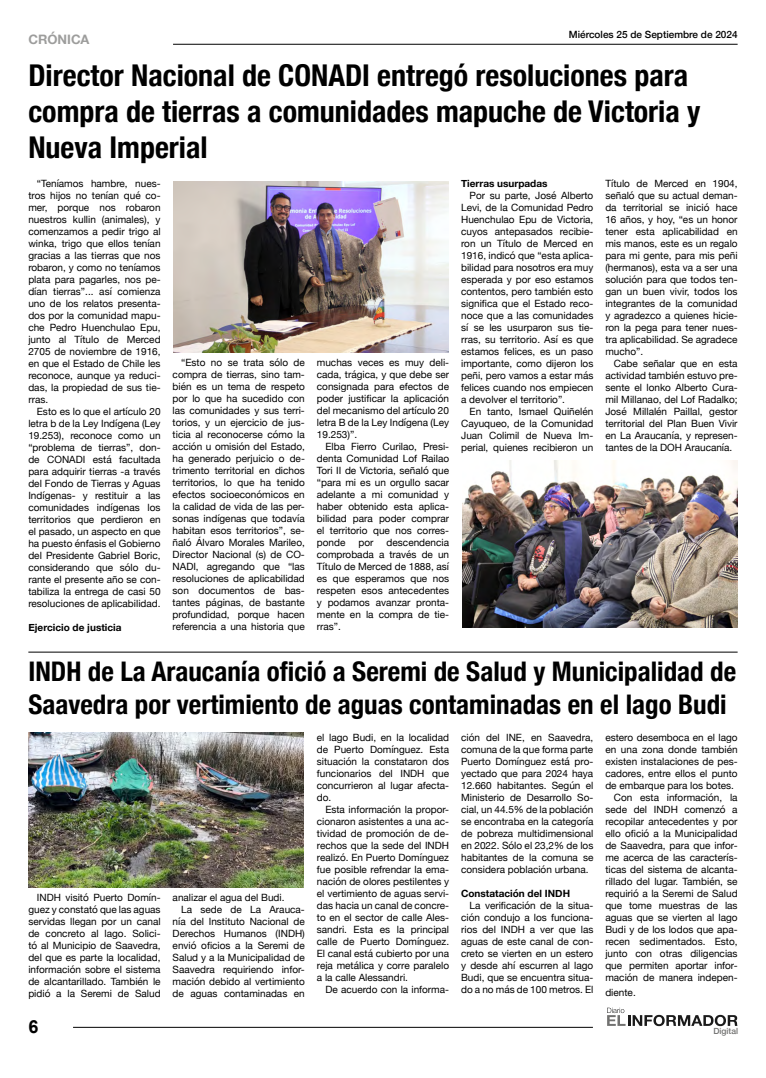
<style>
.page{position:relative;width:766px;height:1078px;background:#fff}
.page>*{position:absolute;margin:0;border:0;box-sizing:border-box;transform-origin:0 0}
.t1{font:700 condensed 30px/36px "Helvetica Neue";color:#000}
.t2{font:700 condensed 27px/32.4px "Helvetica Neue";color:#000}
.t3{font:700 18px "Arial";color:#000}
.t4{font:700 13px "Helvetica Neue";color:#9d9d9c}
.t5{font:10px/12px "Helvetica Neue";color:#000;text-align:justify}
.t6{font:700 10px "Helvetica Neue";color:#000}
.t7{font:500 10px "Helvetica Neue";color:#000}
.t8{font:500 8.5px "Helvetica Neue";color:#717170}
</style>
<div class="page">
<hr style="left:173px;top:44px;width:564px;height:1px;background:#000">
<hr style="left:73px;top:1026px;width:519px;height:1px;background:#000">
<svg style="left:607px;top:1007px;width:130px;height:18px"></svg>
<hr style="left:28px;top:651px;width:709px;height:1px;background:#000">
<img style="left:173px;top:181px;width:275px;height:171px">
<img style="left:462px;top:461px;width:275px;height:166px">
<img style="left:28px;top:732px;width:275px;height:155px">
<p class="t7" style="left:568px;top:27px;width:170px">Miércoles 25 de Septiembre de 2024</p>
<h3 class="t4" style="left:28px;top:29px;width:63px">CRÓNICA</h3>
<h1 class="t1" style="left:28px;top:55px;width:673px">Director Nacional de CONADI entregó resoluciones para compra de tierras a comunidades mapuche de Victoria y<br>Nueva Imperial</h1>
<p class="t5" style="left:28px;top:178px;width:134px;text-indent:8px">“Teníamos hambre, nues&shy;tros hijos no tenían qué co&shy;mer, porque nos robaron nuestros kullin (animales), y comenzamos a pedir trigo al winka, trigo que ellos tenían gracias a las tierras que nos robaron, y como no teníamos plata para pagarles, nos pe&shy;dían tierras”... así comienza uno de los relatos presenta&shy;dos por la comunidad mapu&shy;che Pedro Huenchulao Epu, junto al Título de Merced 2705 de noviembre de 1916, en que el Estado de Chile les reconoce, aunque ya reduci&shy;das, la propiedad de sus tie&shy;rras.</p>
<p class="t5" style="left:28px;top:406px;width:134px;text-indent:8px">Esto es lo que el artículo 20 letra b de la Ley Indígena (Ley 19.253), reconoce como un “problema de tierras”, don&shy;de CONADI está facultada para adquirir tierras -a través del Fondo de Tierras y Aguas Indígenas- y restituir a las comunidades indígenas los territorios que perdieron en el pasado, un aspecto en que ha puesto énfasis el Gobierno del Presidente Gabriel Boric, considerando que sólo du&shy;rante el presente año se con&shy;tabiliza la entrega de casi 50 resoluciones de aplicabilidad.</p>
<p class="t6" style="left:28px;top:619px;width:95px">Ejercicio de justicia</p>
<p class="t5" style="left:172px;top:357px;width:134px;text-indent:9px">“Esto no se trata sólo de compra de tierras, sino tam&shy;bién es un tema de respeto por lo que ha sucedido con las comunidades y sus terri&shy;torios, y un ejercicio de jus&shy;ticia al reconocerse cómo la acción u omisión del Estado, ha generado perjuicio o de&shy;trimento territorial en dichos territorios, lo que ha tenido efectos socioeconómicos en la calidad de vida de las per&shy;sonas indígenas que todavía habitan esos territorios”, se&shy;ñaló Álvaro Morales Marileo, Director Nacional (s) de CO-NADI, agregando que “las resoluciones de aplicabilidad son documentos de bas&shy;tantes páginas, de bastante profundidad, porque hacen referencia a una historia que</p>
<p class="t5" style="left:317px;top:357px;width:134px">muchas veces es muy deli&shy;cada, trágica, y que debe ser consignada para efectos de poder justificar la aplicación del mecanismo del artículo 20 letra B de la Ley Indígena (Ley 19.253)”.</p>
<p class="t5" style="left:317px;top:441px;width:134px;text-indent:8px">Elba Fierro Curilao, Presi&shy;denta Comunidad Lof Railao Tori II de Victoria, señaló que “para mi es un orgullo sacar adelante a mi comunidad y haber obtenido esta aplica&shy;bilidad para poder comprar el territorio que nos corres&shy;ponde</p>
<p class="t5" style="left:317px;top:537px;width:134px;text-indent:70px">descendencia comprobada a través de un Título de Merced de 1888, así es que esperamos que nos respeten esos antecedentes y podamos avanzar pronta&shy;mente en la compra de tie&shy;rras”.</p>
<p class="t5" style="left:358px;top:537px;width:16px">por</p>
<p class="t6" style="left:461px;top:176px;width:88px">Tierras usurpadas</p>
<p class="t5" style="left:461px;top:190px;width:134px;text-indent:8px">Por su parte, José Alberto Levi, de la Comunidad Pedro Huenchulao Epu de Victoria, cuyos antepasados recibie&shy;ron un Título de Merced en 1916, indicó que “esta aplica&shy;bilidad para nosotros era muy esperada y por eso estamos contentos, pero también esto significa que el Estado reco&shy;noce que a las comunidades sí se les usurparon sus tie&shy;rras, su territorio. Así es que estamos felices, es un paso importante, como dijeron los peñi, pero vamos a estar más felices cuando nos empiecen a devolver el territorio”.</p>
<p class="t5" style="left:461px;top:406px;width:134px;text-indent:8px">En tanto, Ismael Quiñelén Cayuqueo, de la Comunidad Juan Colimil de Nueva Im&shy;perial, quienes recibieron un</p>
<p class="t5" style="left:605px;top:178px;width:134px">Título de Merced en 1904, señaló que su actual deman&shy;da territorial se inició hace 16 años, y hoy, “es un honor tener esta aplicabilidad en mis manos, este es un regalo para mi gente, para mis peñi (hermanos), esta va a ser una solución para que todos ten&shy;gan un buen vivir, todos los integrantes de la comunidad y agradezco a quienes hicie&shy;ron la pega para tener nues&shy;tra aplicabilidad. Se agradece mucho”.</p>
<p class="t5" style="left:605px;top:358px;width:134px;text-indent:8px">Cabe señalar que en esta actividad también estuvo pre&shy;sente el lonko Alberto Cura&shy;mil Millanao, del Lof Radalko; José Millalén Paillal, gestor territorial del Plan Buen Vivir en La Araucanía, y represen&shy;tantes de la DOH Araucanía.</p>
<h2 class="t2" style="left:28px;top:653px;width:709px">INDH de La Araucanía ofició a Seremi de Salud y Municipalidad de<br>Saavedra por vertimiento de aguas contaminadas en el lago Budi</h2>
<p class="t5" style="left:28px;top:892px;width:134px;text-indent:8px">INDH visitó Puerto Domín&shy;guez y constató que las aguas servidas llegan por un canal de concreto al lago. Solici&shy;tó al Municipio de Saavedra, del que es parte la localidad, información sobre el sistema de alcantarillado. También le pidió a la Seremi de Salud</p>
<p class="t5" style="left:172px;top:892px;width:113px">analizar el agua del Budi.</p>
<p class="t5" style="left:181px;top:904px;width:125px">La sede de La Arauca-</p>
<p class="t5" style="left:172px;top:916px;width:134px">nía del Instituto Nacional de</p>
<p class="t5" style="left:172px;top:928px;width:134px">Derechos Humanos (INDH)</p>
<p class="t5" style="left:172px;top:940px;width:134px">envió oficios a la Seremi de</p>
<p class="t5" style="left:172px;top:952px;width:134px">Salud y a la Municipalidad de</p>
<p class="t5" style="left:172px;top:964px;width:134px">Saavedra requiriendo infor-</p>
<p class="t5" style="left:172px;top:976px;width:134px">mación debido al vertimiento</p>
<p class="t5" style="left:172px;top:988px;width:134px">de aguas contaminadas en</p>
<h3 class="t3" style="left:28px;top:1014px;width:12px">6</h3>
<p class="t5" style="left:317px;top:731px;width:134px">el lago Budi, en la localidad de Puerto Domínguez. Esta situación la constataron dos funcionarios del INDH que concurrieron al lugar afecta&shy;do.</p>
<p class="t5" style="left:317px;top:803px;width:134px;text-indent:8px">Esta información la propor&shy;cionaron asistentes a una ac&shy;tividad de promoción de de&shy;rechos que la sede del INDH realizó. En Puerto Domínguez fue posible refrendar la ema&shy;nación de olores pestilentes y el vertimiento de aguas servi&shy;das hacia un canal de concre&shy;to en el sector de calle Ales&shy;sandri. Esta es la principal calle de Puerto Domínguez.<br>El canal está cubierto por una reja metálica y corre paralelo a la calle Alessandri.</p>
<p class="t5" style="left:325px;top:983px;width:125px">De acuerdo con la informa-</p>
<p class="t5" style="left:461px;top:731px;width:134px">ción del INE, en Saavedra, comuna de la que forma parte Puerto Domínguez está pro&shy;yectado que para 2024 haya 12.660 habitantes. Según el Ministerio de Desarrollo So&shy;cial, un 44.5% de la población se encontraba en la categoría de pobreza multidimensional en 2022. Sólo el 23,2% de los habitantes de la comuna se considera población urbana.</p>
<p class="t6" style="left:461px;top:885px;width:110px">Constatación del INDH</p>
<p class="t5" style="left:461px;top:899px;width:134px;text-indent:8px">La verificación de la situa&shy;ción condujo a los funciona&shy;rios del INDH a ver que las aguas de este canal de con&shy;creto se vierten en un estero y desde ahí escurren al lago Budi, que se encuentra situa&shy;do a no más de 100 metros. El</p>
<p class="t5" style="left:605px;top:731px;width:134px">estero desemboca en el lago</p>
<p class="t5" style="left:605px;top:743px;width:134px">en una zona donde también</p>
<p class="t5" style="left:605px;top:755px;width:134px">existen instalaciones de pes-</p>
<p class="t5" style="left:605px;top:767px;width:134px">cadores, entre ellos el punto</p>
<p class="t5" style="left:605px;top:779px;width:130px">de embarque para los botes.</p>
<p class="t5" style="left:613px;top:791px;width:125px">Con esta información, la</p>
<p class="t5" style="left:605px;top:803px;width:134px">sede del INDH comenzó a</p>
<p class="t5" style="left:605px;top:815px;width:134px">recopilar antecedentes y por</p>
<p class="t5" style="left:605px;top:827px;width:134px">ello ofició a la Municipalidad</p>
<p class="t5" style="left:605px;top:839px;width:134px">de Saavedra, para que infor-</p>
<p class="t5" style="left:605px;top:851px;width:134px">me acerca de las caracterís-</p>
<p class="t5" style="left:605px;top:863px;width:134px">ticas del sistema de alcanta-</p>
<p class="t5" style="left:605px;top:875px;width:134px">rillado del lugar. También, se</p>
<p class="t5" style="left:605px;top:887px;width:134px">requirió a la Seremi de Salud</p>
<p class="t5" style="left:605px;top:899px;width:134px">que tome muestras de las</p>
<p class="t5" style="left:605px;top:911px;width:134px">aguas que se vierten al lago</p>
<p class="t5" style="left:605px;top:923px;width:134px">Budi y de los lodos que apa-</p>
<p class="t5" style="left:605px;top:935px;width:134px">recen sedimentados. Esto,</p>
<p class="t5" style="left:605px;top:947px;width:134px">junto con otras diligencias</p>
<p class="t5" style="left:605px;top:959px;width:134px">que permiten aportar infor-</p>
<p class="t5" style="left:605px;top:971px;width:134px">mación de manera indepen-</p>
<p class="t5" style="left:605px;top:986px;width:32px">diente.</p>
<p class="t8" style="left:713px;top:1023px;width:26px">Digital</p>
</div>
